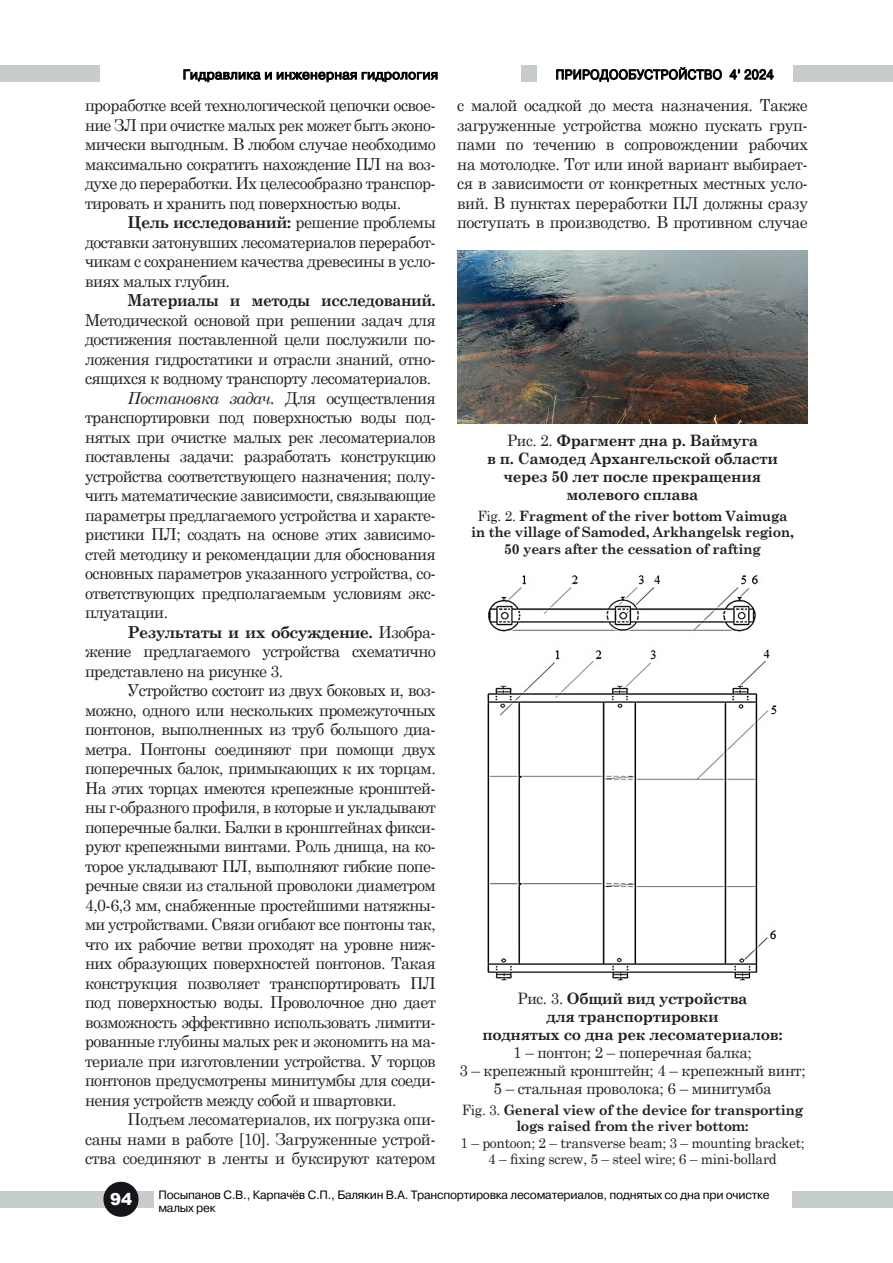
<style>
.page{position:relative;width:893px;height:1263px;background:#fff}
.page>*{position:absolute;margin:0;border:0;box-sizing:border-box;transform-origin:0 0}
.t1{font:16.5px/19.5px "Century Schoolbook";letter-spacing:-.035em;color:#231f20;text-align:justify}
.t2{font:16.5px "Century Schoolbook";letter-spacing:-.035em;color:#231f20;scale:.96 1}
.t3{font:16.5px "Century Schoolbook";letter-spacing:-.035em;color:#231f20;scale:.95 1}
.t4{font:italic 16.5px "Century Schoolbook";letter-spacing:-.035em;color:#231f20}
.t5{font:700 16.5px "Century Schoolbook";letter-spacing:-.03em;color:#231f20}
.t6{font:700 16.5px "Century Schoolbook";letter-spacing:-.03em;color:#231f20;scale:.93 1}
.t7{font:900 16.5px "Arial";color:#fff}
.t8{font:700 15.75px/18px "Century Schoolbook";letter-spacing:-.02em;color:#231f20;text-align:center}
.t9{font:15.75px/18px "Century Schoolbook";letter-spacing:-.02em;color:#231f20;text-align:center}
.t10{font:700 14.25px/16.5px "Century Schoolbook";letter-spacing:-.02em;color:#231f20;text-align:center}
.t11{font:14.25px/16.5px "Century Schoolbook";letter-spacing:-.02em;color:#231f20;text-align:center}
.t12{font:13.5px "Pragmatica C";letter-spacing:.02em;color:#000}
.t13{font:13.5px "Pragmatica C";letter-spacing:.02em;color:#000;scale:.91 1}
.t14{font:12px/12.8px "Pragmatica C";letter-spacing:-.02em;color:#000}
.s1{font-weight:700}
.s2{font-style:normal}
.s3{font-weight:400}
</style>
<div class="page">
<div style="left:0;top:65px;width:893px;height:16px;background:#c7cccd"></div>
<div style="left:537px;top:65px;width:255px;height:16px;background:#fff"></div>
<svg style="left:556px;top:67px;width:166px;height:15px"></svg>
<svg style="left:729px;top:69px;width:45px;height:11px"></svg>
<div style="left:0;top:1192px;width:893px;height:16px;background:#c7cccd"></div>
<svg style="left:103px;top:1181px;width:36px;height:36px"></svg>
<div style="left:100px;top:65px;width:421px;height:16px;background:#fff"></div>
<svg style="left:183px;top:69px;width:255px;height:13px"></svg>
<div style="left:154px;top:1182px;width:637px;height:36px;background:#fff"></div>
<img style="left:458px;top:251px;width:349px;height:172px">
<img style="left:488px;top:575px;width:289px;height:406px">
<p class="t12" style="left:183px;top:67px;width:257px">Гидравлика и инженерная гидрология</p>
<p class="t1" style="left:85px;top:94px;width:352px">проработке всей технологической цепочки освое&shy;ние ЗЛ при очистке малых рек может быть эконо&shy;мически выгодным. В любом случае необходимо максимально сократить нахождение ПЛ на воз&shy;духе до переработки. Их целесообразно транспор&shy;тировать и хранить под поверхностью воды.</p>
<p class="t1" style="left:85px;top:211px;width:352px;text-indent:43px"><span class="s1">Цель исследований:</span> решение проблемы доставки затонувших лесоматериалов переработ&shy;чикам с сохранением качества древесины в усло&shy;виях малых глубин.</p>
<p class="t6" style="left:128px;top:287px;width:333px">Материалы и методы исследований.</p>
<p class="t1" style="left:85px;top:308px;width:352px">Методической основой при решении задач для</p>
<p class="t1" style="left:85px;top:328px;width:352px">достижения поставленной цели послужили по-</p>
<p class="t1" style="left:85px;top:347px;width:352px">ложения гидростатики и отрасли знаний, отно-</p>
<p class="t1" style="left:85px;top:367px;width:348px">сящихся к водному транспорту лесоматериалов.</p>
<p class="t4" style="left:128px;top:385px;width:310px">Постановка задач. <span class="s2">Для осуществления</span></p>
<p class="t1" style="left:85px;top:406px;width:352px">транспортировки под поверхностью воды под-</p>
<p class="t1" style="left:85px;top:425px;width:352px">нятых при очистке малых рек лесоматериалов</p>
<p class="t1" style="left:85px;top:445px;width:352px">поставлены задачи: разработать конструкцию</p>
<p class="t1" style="left:85px;top:464px;width:352px">устройства соответствующего назначения; полу-</p>
<p class="t2" style="left:85px;top:481px;width:367px">чить математические зависимости, связывающие</p>
<p class="t1" style="left:85px;top:503px;width:352px">параметры предлагаемого устройства и характе-</p>
<p class="t1" style="left:85px;top:523px;width:352px">ристики ПЛ; создать на основе этих зависимо-</p>
<p class="t1" style="left:85px;top:542px;width:352px">стей методику и рекомендации для обоснования</p>
<p class="t1" style="left:85px;top:562px;width:352px">основных параметров указанного устройства, со-</p>
<p class="t1" style="left:85px;top:581px;width:352px">ответствующих предполагаемым условиям экс-</p>
<p class="t1" style="left:85px;top:601px;width:85px">плуатации.</p>
<p class="t5" style="left:128px;top:619px;width:310px">Результаты и их обсуждение. <span class="s3">Изобра-</span></p>
<p class="t1" style="left:85px;top:640px;width:352px">жение предлагаемого устройства схематично</p>
<p class="t1" style="left:85px;top:659px;width:200px">представлено на рисунке 3.</p>
<p class="t1" style="left:128px;top:679px;width:310px">Устройство состоит из двух боковых и, воз-</p>
<p class="t1" style="left:85px;top:698px;width:352px">можно, одного или нескольких промежуточных</p>
<p class="t1" style="left:85px;top:718px;width:352px">понтонов, выполненных из труб большого диа-</p>
<p class="t1" style="left:85px;top:737px;width:352px">метра. Понтоны соединяют при помощи двух</p>
<p class="t1" style="left:85px;top:757px;width:352px">поперечных балок, примыкающих к их торцам.</p>
<p class="t1" style="left:85px;top:776px;width:352px">На этих торцах имеются крепежные кронштей-</p>
<p class="t3" style="left:85px;top:793px;width:371px">ны г-образного профиля, в которые и укладывают</p>
<p class="t2" style="left:85px;top:813px;width:367px">поперечные балки. Балки в кронштейнах фикси-</p>
<p class="t1" style="left:85px;top:835px;width:352px">руют крепежными винтами. Роль днища, на ко-</p>
<p class="t1" style="left:85px;top:854px;width:352px">торое укладывают ПЛ, выполняют гибкие попе-</p>
<p class="t1" style="left:85px;top:874px;width:352px">речные связи из стальной проволоки диаметром</p>
<p class="t1" style="left:85px;top:893px;width:352px">4,0-6,3 мм, снабженные простейшими натяжны-</p>
<p class="t3" style="left:85px;top:910px;width:371px">ми устройствами. Связи огибают все понтоны так,</p>
<p class="t1" style="left:85px;top:932px;width:352px">что их рабочие ветви проходят на уровне ниж-</p>
<p class="t1" style="left:85px;top:952px;width:352px">них образующих поверхностей понтонов. Такая</p>
<p class="t1" style="left:85px;top:971px;width:352px">конструкция позволяет транспортировать ПЛ</p>
<p class="t1" style="left:85px;top:991px;width:352px">под поверхностью воды. Проволочное дно дает</p>
<p class="t1" style="left:85px;top:1010px;width:352px">возможность эффективно использовать лимити-</p>
<p class="t2" style="left:85px;top:1027px;width:367px">рованные глубины малых рек и экономить на ма-</p>
<p class="t1" style="left:85px;top:1049px;width:352px">териале при изготовлении устройства. У торцов</p>
<p class="t1" style="left:85px;top:1069px;width:352px">понтонов предусмотрены минитумбы для соеди-</p>
<p class="t1" style="left:85px;top:1088px;width:313px">нения устройств между собой и швартовки.</p>
<p class="t1" style="left:128px;top:1108px;width:310px">Подъем лесоматериалов, их погрузка опи-</p>
<p class="t1" style="left:85px;top:1127px;width:352px">саны нами в работе [10]. Загруженные устрой-</p>
<p class="t1" style="left:85px;top:1147px;width:352px">ства соединяют в ленты и буксируют катером</p>
<p class="t13" style="left:556px;top:67px;width:241px">ПРИРОДООБУСТРОЙСТВО 4’ 2024</p>
<p class="t1" style="left:457px;top:94px;width:352px">с малой осадкой до места назначения. Также загруженные устройства можно пускать груп&shy;пами по течению в сопровождении рабочих на мотолодке. Тот или иной вариант выбирает&shy;ся в зависимости от конкретных местных усло&shy;вий. В пунктах переработки ПЛ должны сразу поступать в производство. В противном случае</p>
<p class="t8" style="left:487px;top:430px;width:292px"><span class="s3">Рис. 2.</span> Фрагмент дна р. Ваймуга<br>в п. Самодед Архангельской области через 50 лет после прекращения молевого сплава</p>
<p class="t10" style="left:471px;top:506px;width:324px"><span class="s3">Fig. 2.</span> Fragment of the river bottom Vaimuga in the village of Samoded, Arkhangelsk region,<br>50 years after the cessation of rafting</p>
<p class="t8" style="left:482px;top:988px;width:302px"><span class="s3">Рис. 3.</span> Общий вид устройства<br>для транспортировки<br>поднятых со дна рек лесоматериалов:</p>
<p class="t9" style="left:459px;top:1042px;width:348px">1 – понтон; 2 – поперечная балка;<br>3 – крепежный кронштейн; 4 – крепежный винт;<br>5 – стальная проволока; 6 – минитумба</p>
<p class="t10" style="left:462px;top:1101px;width:343px"><span class="s3">Fig. 3.</span> General view of the device for transporting logs raised from the river bottom:</p>
<p class="t11" style="left:460px;top:1133px;width:346px">1 – pontoon; 2 – transverse beam; 3 – mounting bracket;<br>4 – fixing screw, 5 – steel wire; 6 – mini-bollard</p>
<p class="t7" style="left:110px;top:1187px;width:24px">94</p>
<p class="t14" style="left:158px;top:1188px;width:613px">Посыпанов С.В., Карпачёв С.П., Балякин В.А. Транспортировка лесоматериалов, поднятых со дна при очистке малых рек</p>
</div>
